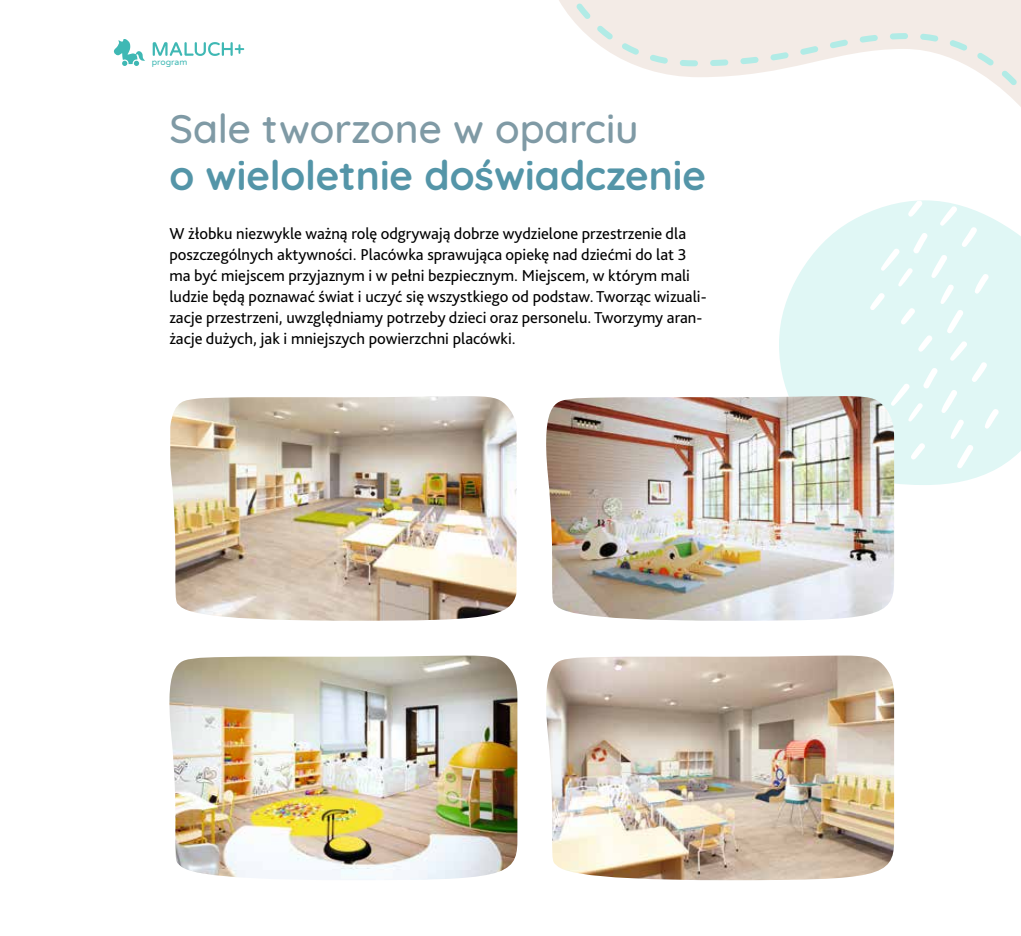
<style>
.page{position:relative;width:1021px;height:936px;background:#fff}
.page>*{position:absolute;margin:0;border:0;box-sizing:border-box;transform-origin:0 0}
.t1{font:700 40.5px "Quicksand";color:#5495a8}
.t2{font:500 40.5px "Quicksand";color:#7f9aa5}
.t3{font:16.5px/21px "Bliss Pro";color:#000}
.t4{font:8.7px "Varela Round";color:#3fb8b4}
</style>
<div class="page">
<svg style="left:779px;top:212px;width:241px;height:273px;fill:#e0f7f5"></svg>
<svg style="left:869px;top:200px;width:130px;height:268px;background:#e3f7f6"></svg>
<img style="left:170px;top:396px;width:346px;height:224px">
<img style="left:546px;top:396px;width:348px;height:224px">
<img style="left:169px;top:655px;width:348px;height:225px">
<img style="left:546px;top:655px;width:348px;height:225px">
<svg style="left:559px;top:0;width:461px;height:106px;fill:#f3ebe6"></svg>
<svg style="left:576px;top:4px;width:14px;height:15px"></svg>
<svg style="left:976px;top:53px;width:17px;height:13px"></svg>
<svg style="left:1001px;top:71px;width:15px;height:14px"></svg>
<svg style="left:597px;top:26px;width:16px;height:14px"></svg>
<svg style="left:621px;top:43px;width:18px;height:12px"></svg>
<svg style="left:949px;top:40px;width:18px;height:11px"></svg>
<svg style="left:679px;top:60px;width:19px;height:6px"></svg>
<svg style="left:649px;top:55px;width:19px;height:9px"></svg>
<svg style="left:770px;top:52px;width:18px;height:9px"></svg>
<svg style="left:800px;top:46px;width:18px;height:9px"></svg>
<svg style="left:740px;top:57px;width:18px;height:7px"></svg>
<svg style="left:920px;top:34px;width:18px;height:8px"></svg>
<svg style="left:710px;top:59px;width:18px;height:7px"></svg>
<svg style="left:829px;top:40px;width:19px;height:8px"></svg>
<svg style="left:889px;top:33px;width:19px;height:7px"></svg>
<svg style="left:859px;top:35px;width:18px;height:8px"></svg>
<svg style="left:153px;top:42px;width:91px;height:14px"></svg>
<svg style="left:114px;top:40px;width:31px;height:26px"></svg>
<p class="t4" style="left:152px;top:56px;width:37px">program</p>
<h1 class="t2" style="left:169px;top:96px;width:471px">Sale tworzone w oparciu</h1>
<h1 class="t1" style="left:169px;top:142px;width:538px">o wieloletnie doświadczenie</h1>
<p class="t3" style="left:169px;top:222px;width:538px">W żłobku niezwykle ważną rolę odgrywają dobrze wydzielone przestrzenie dla poszczególnych aktywności. Placówka sprawująca opiekę nad dziećmi do lat 3 ma być miejscem przyjaznym i w pełni bezpiecznym. Miejscem, w którym mali ludzie będą poznawać świat i uczyć się wszystkiego od podstaw. Tworząc wizuali&shy;zacje przestrzeni, uwzględniamy potrzeby dzieci oraz personelu. Tworzymy aran&shy;żacje dużych, jak i mniejszych powierzchni placówki.</p>
</div>
